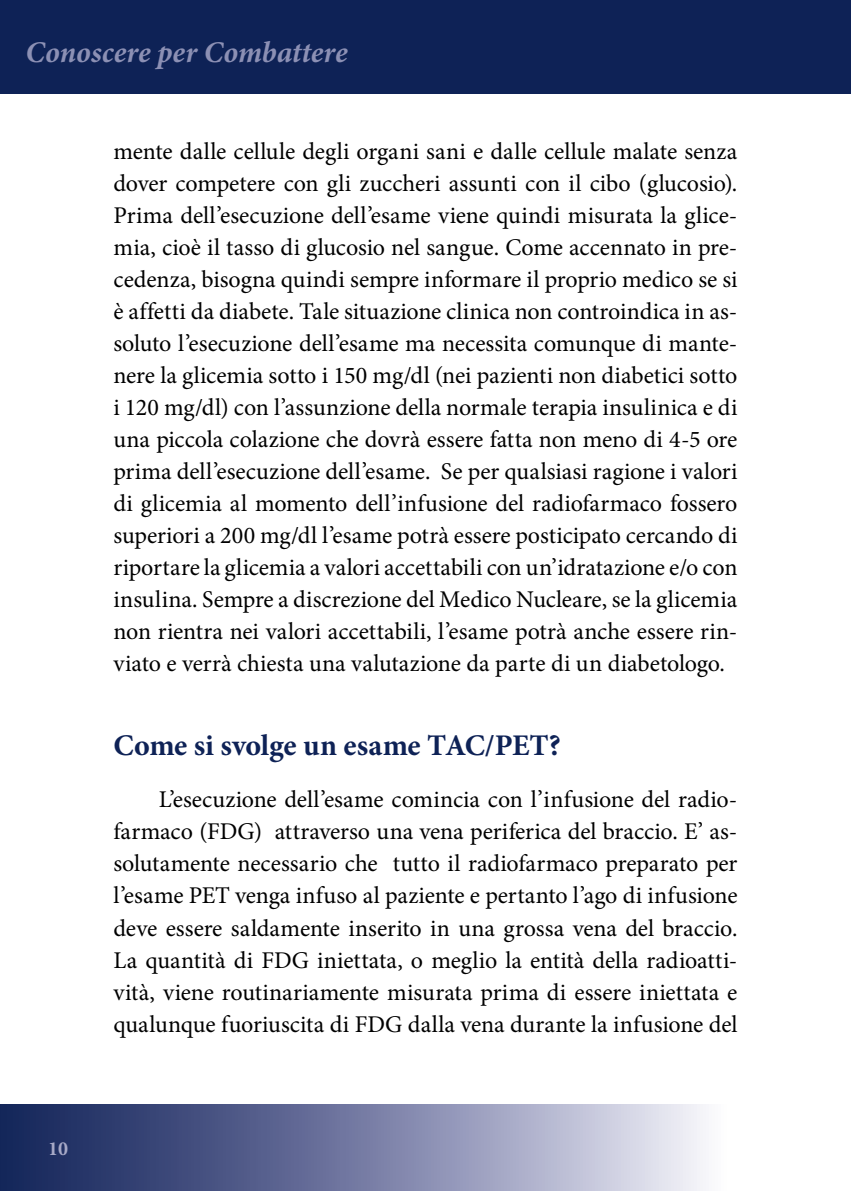
<style>
.page{position:relative;width:851px;height:1191px;background:#fff}
.page>*{position:absolute;margin:0;border:0;box-sizing:border-box;transform-origin:0 0}
.t1{font:700 30px "Minion Pro";letter-spacing:-.01em;color:#0e2256}
.t2{font:italic 700 30px "Minion Pro";color:#8c90b4}
.t3{font:24px/32px "Minion Pro";letter-spacing:-.01em;color:#000;text-align:justify}
.t4{font:700 20px "Minion Pro";color:#a7a9c7}
</style>
<div class="page">
<div style="left:0;top:0;width:850px;height:94px;background:#0e2256"></div>
<div style="left:0;top:1104px;width:729px;height:87px;background:linear-gradient(to right,#071753,#f3f0fb)"></div>
<p class="t2" style="left:26px;top:31px;width:323px">Conoscere per Combattere</p>
<p class="t3" style="left:113px;top:136px;width:625px">mente dalle cellule degli organi sani e dalle cellule malate senza dover competere con gli zuccheri assunti con il cibo (glucosio).<br>Prima dell’esecuzione dell’esame viene quindi misurata la glice&shy;mia, cioè il tasso di glucosio nel sangue. Come accennato in pre&shy;cedenza, bisogna quindi sempre informare il proprio medico se si è affetti da diabete. Tale situazione clinica non controindica in as&shy;soluto l’esecuzione dell’esame ma necessita comunque di mante&shy;nere la glicemia sotto i 150 mg/dl (nei pazienti non diabetici sotto i 120 mg/dl) con l’assunzione della normale terapia insulinica e di una piccola colazione che dovrà essere fatta non meno di 4-5 ore prima dell’esecuzione dell’esame. Se per qualsiasi ragione i valori di glicemia al momento dell’infusione del radiofarmaco fossero superiori a 200 mg/dl l’esame potrà essere posticipato cercando di riportare la glicemia a valori accettabili con un’idratazione e/o con insulina. Sempre a discrezione del Medico Nucleare, se la glicemia non rientra nei valori accettabili, l’esame potrà anche essere rin&shy;viato e verrà chiesta una valutazione da parte di un diabetologo.</p>
<p class="t4" style="left:48px;top:1134px;width:21px">10</p>
<p class="t1" style="left:113px;top:724px;width:449px">Come si svolge un esame TAC/PET?</p>
<p class="t3" style="left:113px;top:784px;width:625px;text-indent:45px">L’esecuzione dell’esame comincia con l’infusione del radio&shy;farmaco (FDG) attraverso una vena periferica del braccio. E’ as&shy;solutamente necessario che tutto il radiofarmaco preparato per l’esame PET venga infuso al paziente e pertanto l’ago di infusione deve essere saldamente inserito in una grossa vena del braccio.<br>La quantità di FDG iniettata, o meglio la entità della radioatti&shy;vità, viene routinariamente misurata prima di essere iniettata e qualunque fuoriuscita di FDG dalla vena durante la infusione del</p>
</div>
